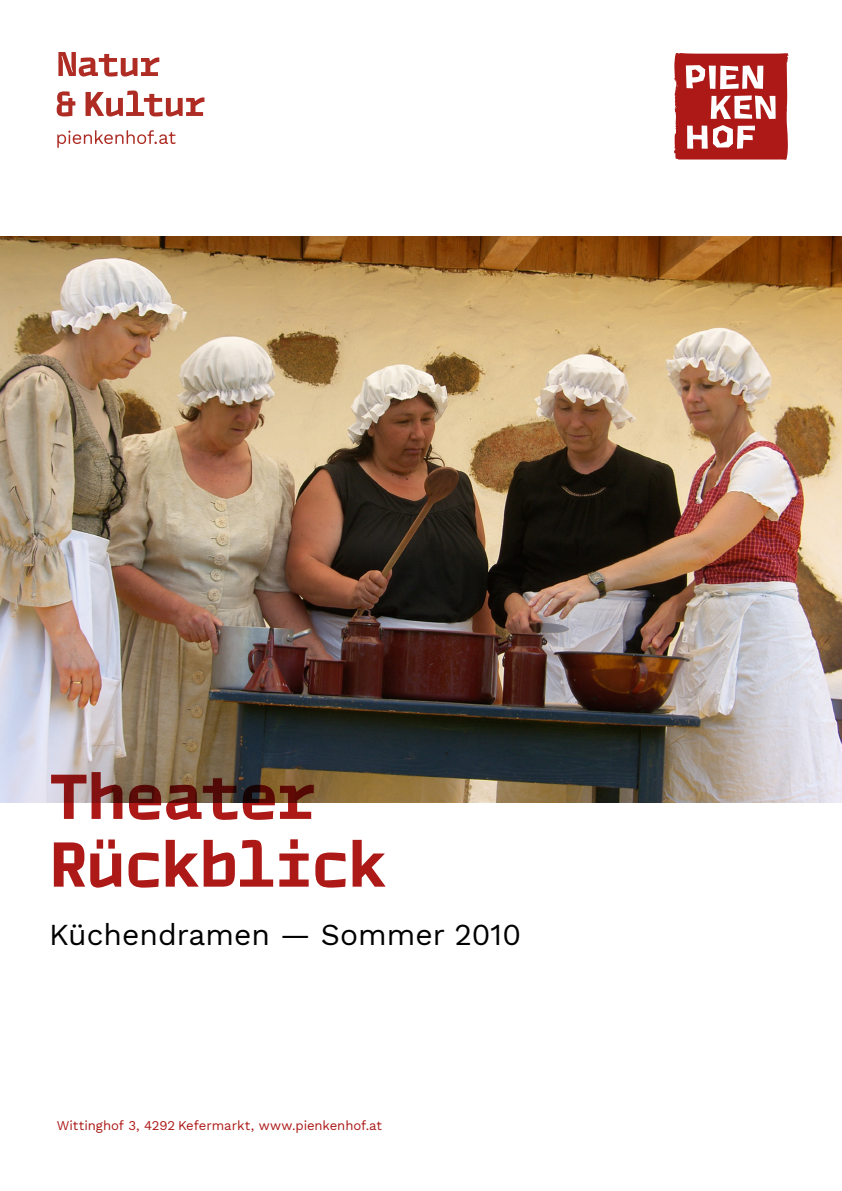
<style>
.page{position:relative;width:842px;height:1191px;background:#fff}
.page>*{position:absolute;margin:0;border:0;box-sizing:border-box;transform-origin:0 0}
.t1{font:700 65px/67.7px "TT Autonomous Mono Trl";letter-spacing:-.025em;color:#ac1917}
.t2{font:30px "Work Sans";color:#000}
.t3{font:13.2px "Work Sans";letter-spacing:-.005em;color:#ac1917}
</style>
<div class="page">
<svg style="left:58px;top:52px;width:101px;height:25px"></svg>
<svg style="left:57px;top:91px;width:18px;height:25px"></svg>
<svg style="left:86px;top:91px;width:118px;height:25px"></svg>
<svg style="left:57px;top:130px;width:119px;height:18px"></svg>
<svg style="left:674px;top:53px;width:115px;height:107px"></svg>
<img style="left:0;top:236px;width:842px;height:566px">
<h1 class="t1" style="left:49px;top:762px;width:339px">Theater<br>Rückblick</h1>
<h2 class="t2" style="left:49px;top:912px;width:473px">Küchendramen — Sommer 2010</h2>
<p class="t3" style="left:57px;top:1115px;width:327px">Wittinghof 3, 4292 Kefermarkt, www.pienkenhof.at</p>
</div>
